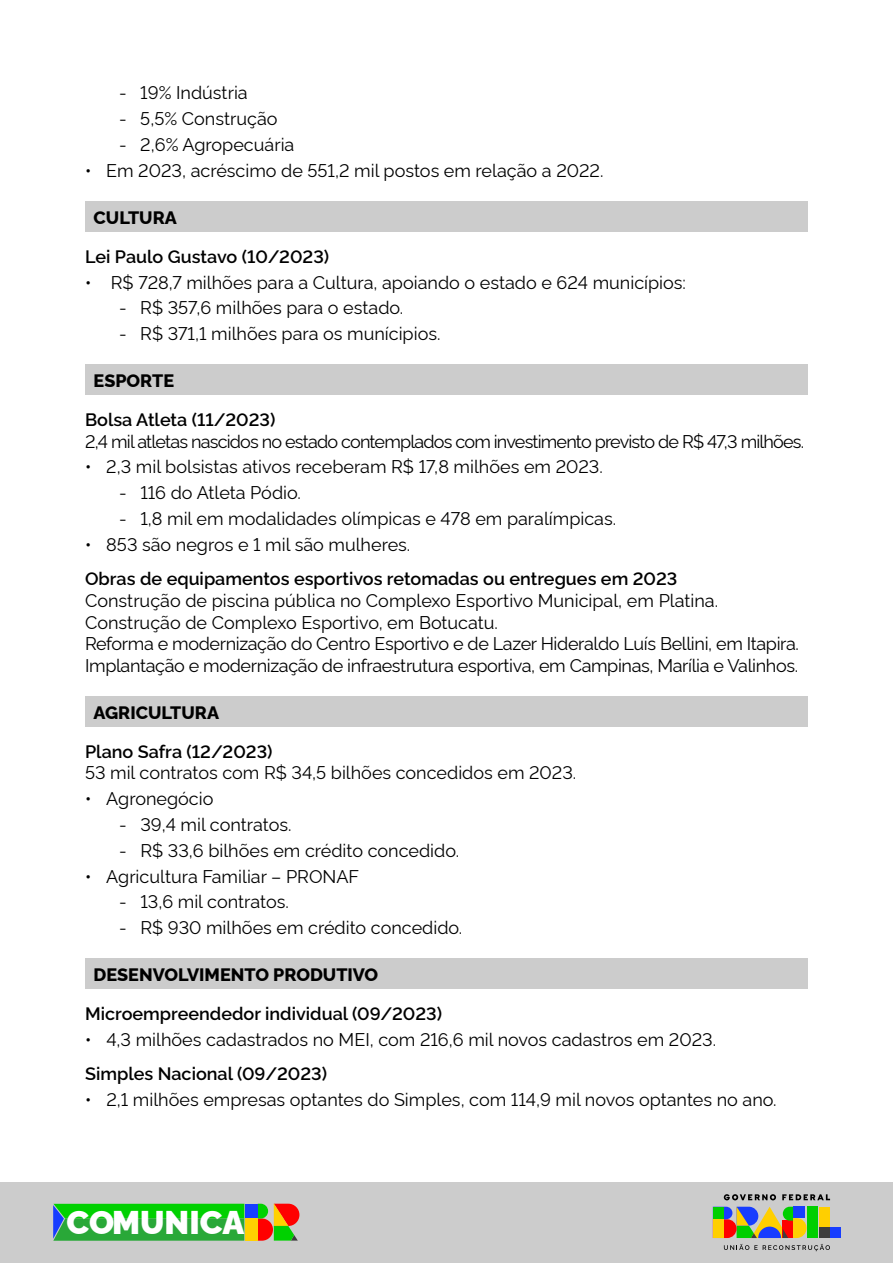
<style>
.page{position:relative;width:893px;height:1263px;background:#fff}
.page>*{position:absolute;margin:0;border:0;box-sizing:border-box;transform-origin:0 0}
.t1{font:900 32.85px "Rawline";color:#fff}
.t2{font:18px "Rawline";color:#000}
.t3{font:18px/21.6px "Rawline";letter-spacing:-.02em;color:#000}
.t4{font:600 18px "Rawline";color:#000}
.t5{font:18px "Rawline";letter-spacing:-.045em;color:#000}
.t6{font:800 18px "Rawline";color:#000}
</style>
<div class="page">
<div style="left:0;top:1182px;width:893px;height:81px;background:#ccc"></div>
<svg style="left:724px;top:1244px;width:106px;height:7px"></svg>
<div style="left:819px;top:1207px;width:11px;height:20px;background:#ffcf00"></div>
<div style="left:830px;top:1227px;width:11px;height:11px;background:#173dff"></div>
<div style="left:819px;top:1227px;width:11px;height:11px;background:#3d3d3d"></div>
<div style="left:807px;top:1207px;width:10px;height:31px;background:#00cf00"></div>
<svg style="left:713px;top:1207px;width:94px;height:31px;background:#979060"></svg>
<svg style="left:724px;top:1194px;width:52px;height:6px"></svg>
<svg style="left:782px;top:1194px;width:48px;height:6px"></svg>
<div style="left:245px;top:1204px;width:13px;height:14px;background:#173dff"></div>
<div style="left:245px;top:1218px;width:13px;height:23px;background:#ffd100"></div>
<svg style="left:53px;top:1204px;width:191px;height:37px;background:#1cb52b"></svg>
<svg style="left:258px;top:1204px;width:41px;height:37px"></svg>
<div style="left:85px;top:201px;width:723px;height:31px;background:#ccc"></div>
<div style="left:85px;top:364px;width:723px;height:31px;background:#ccc"></div>
<div style="left:85px;top:696px;width:723px;height:31px;background:#ccc"></div>
<div style="left:85px;top:958px;width:723px;height:31px;background:#ccc"></div>
<p class="t2" style="left:119px;top:79px;width:130px">- 19% Indústria</p>
<p class="t2" style="left:119px;top:105px;width:160px">- 5,5% Construção</p>
<p class="t2" style="left:119px;top:131px;width:177px">- 2,6% Agropecuária</p>
<p class="t2" style="left:85px;top:156px;width:520px">• Em 2023, acréscimo de 551,2 mil postos em relação a 2022.</p>
<p class="t6" style="left:94px;top:204px;width:85px">CULTURA</p>
<p class="t4" style="left:85px;top:242px;width:246px">Lei Paulo Gustavo (10/2023)</p>
<p class="t2" style="left:85px;top:268px;width:602px">• R$ 728,7 milhões para a Cultura, apoiando o estado e 624 municípios:</p>
<p class="t2" style="left:119px;top:294px;width:286px">- R$ 357,6 milhões para o estado.</p>
<p class="t2" style="left:119px;top:320px;width:323px">- R$ 371,1 milhões para os munícipios.</p>
<p class="t6" style="left:94px;top:367px;width:82px">ESPORTE</p>
<p class="t4" style="left:85px;top:406px;width:192px">Bolsa Atleta (11/2023)</p>
<p class="t5" style="left:85px;top:427px;width:721px">2,4 mil atletas nascidos no estado contemplados com investimento previsto de R$ 47,3 milhões.</p>
<p class="t2" style="left:85px;top:453px;width:519px">• 2,3 mil bolsistas ativos receberam R$ 17,8 milhões em 2023.</p>
<p class="t2" style="left:119px;top:479px;width:183px">- 116 do Atleta Pódio.</p>
<p class="t2" style="left:119px;top:505px;width:499px">- 1,8 mil em modalidades olímpicas e 478 em paralímpicas.</p>
<p class="t2" style="left:85px;top:530px;width:327px">• 853 são negros e 1 mil são mulheres.</p>
<p class="t4" style="left:85px;top:565px;width:594px">Obras de equipamentos esportivos retomadas ou entregues em 2023</p>
<p class="t3" style="left:85px;top:588px;width:715px">Construção de piscina pública no Complexo Esportivo Municipal, em Platina.<br>Construção de Complexo Esportivo, em Botucatu.<br>Reforma e modernização do Centro Esportivo e de Lazer Hideraldo Luís Bellini, em Itapira.<br>Implantação e modernização de infraestrutura esportiva, em Campinas, Marília e Valinhos.</p>
<p class="t6" style="left:94px;top:699px;width:127px">AGRICULTURA</p>
<p class="t4" style="left:85px;top:737px;width:189px">Plano Safra (12/2023)</p>
<p class="t2" style="left:85px;top:758px;width:493px">53 mil contratos com R$ 34,5 bilhões concedidos em 2023.</p>
<p class="t2" style="left:85px;top:784px;width:130px">• Agronegócio</p>
<p class="t2" style="left:119px;top:810px;width:174px">- 39,4 mil contratos.</p>
<p class="t2" style="left:119px;top:836px;width:341px">- R$ 33,6 bilhões em crédito concedido.</p>
<p class="t2" style="left:85px;top:862px;width:276px">• Agricultura Familiar – PRONAF</p>
<p class="t2" style="left:119px;top:888px;width:171px">- 13,6 mil contratos.</p>
<p class="t2" style="left:119px;top:914px;width:345px">- R$ 930 milhões em crédito concedido.</p>
<p class="t6" style="left:94px;top:961px;width:286px">DESENVOLVIMENTO PRODUTIVO</p>
<p class="t4" style="left:85px;top:999px;width:358px">Microempreendedor individual (09/2023)</p>
<p class="t2" style="left:85px;top:1025px;width:632px">• 4,3 milhões cadastrados no MEI, com 216,6 mil novos cadastros em 2023.</p>
<p class="t4" style="left:85px;top:1060px;width:243px">Simples Nacional (09/2023)</p>
<p class="t2" style="left:85px;top:1085px;width:693px">• 2,1 milhões empresas optantes do Simples, com 114,9 mil novos optantes no ano.</p>
<h1 class="t1" style="left:67px;top:1197px;width:179px">COMUNICA</h1>
</div>
